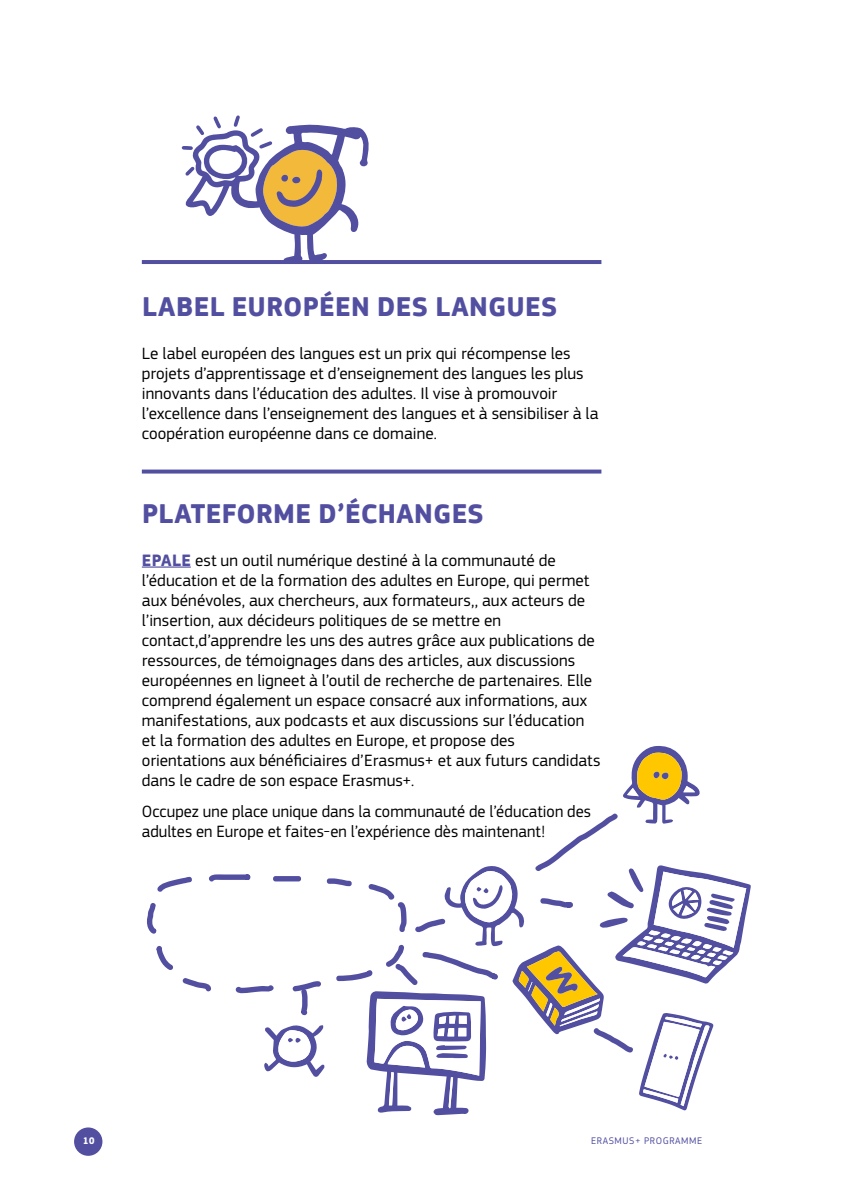
<style>
.page{position:relative;width:844px;height:1191px;background:#fff}
.page>*{position:absolute;margin:0;border:0;box-sizing:border-box;transform-origin:0 0}
.t1{font:700 28px "EC Square Sans Pro";letter-spacing:.015em;color:#524fa1}
.t2{font:17px/20px "EC Square Sans Pro";letter-spacing:.005em;color:#000}
.t3{font:10px "EC Square Sans Pro";letter-spacing:.06em;color:#524fa1}
.t4{font:700 10px "EC Square Sans Cond Pro";color:#fff}
.s1{font-weight:700;color:#524fa1}
</style>
<div class="page">
<div style="left:74px;top:1127px;width:28px;height:28px;background:#524fa1;border-radius:50%"></div>
<hr style="left:142px;top:260px;width:459px;height:4px;background:#524fa1">
<svg style="left:142px;top:469px;width:459px;height:4px;background:#6a67ae"></svg>
<img style="left:181px;top:115px;width:188px;height:145px">
<hr style="left:142px;top:566px;width:49px;height:1px;background:#524fa1">
<svg style="left:147px;top:745px;width:604px;height:371px"></svg>
<svg style="left:661px;top:772px;width:7px;height:7px"></svg>
<div style="left:653px;top:771px;width:6px;height:7px;background:#524fa1;border-radius:50%"></div>
<h1 class="t1" style="left:142px;top:290px;width:417px">LABEL EUROPÉEN DES LANGUES</h1>
<p class="t2" style="left:142px;top:343px;width:458px">Le label européen des langues est un prix qui récompense les projets d’apprentissage et d’enseignement des langues les plus innovants dans l’éducation des adultes. Il vise à promouvoir l’excellence dans l’enseignement des langues et à sensibiliser à la coopération européenne dans ce domaine.</p>
<h1 class="t1" style="left:142px;top:497px;width:343px">PLATEFORME D’ÉCHANGES</h1>
<p class="t2" style="left:142px;top:550px;width:460px"><span class="s1">EPALE</span> est un outil numérique destiné à la communauté de l’éducation et de la formation des adultes en Europe, qui permet aux bénévoles, aux chercheurs, aux formateurs,, aux acteurs de l’insertion, aux décideurs politiques de se mettre en contact,d’apprendre les uns des autres grâce aux publications de ressources, de témoignages dans des articles, aux discussions européennes en ligneet à l’outil de recherche de partenaires. Elle comprend également un espace consacré aux informations, aux manifestations, aux podcasts et aux discussions sur l’éducation et la formation des adultes en Europe, et propose des orientations aux bénéficiaires d’Erasmus+ et aux futurs candidats dans le cadre de son espace Erasmus+.</p>
<p class="t2" style="left:142px;top:801px;width:450px">Occupez une place unique dans la communauté de l’éducation des adultes en Europe et faites-en l’expérience dès maintenant!</p>
<p class="t4" style="left:83px;top:1134px;width:13px">10</p>
<p class="t3" style="left:591px;top:1135px;width:113px">ERASMUS+ PROGRAMME</p>
</div>
